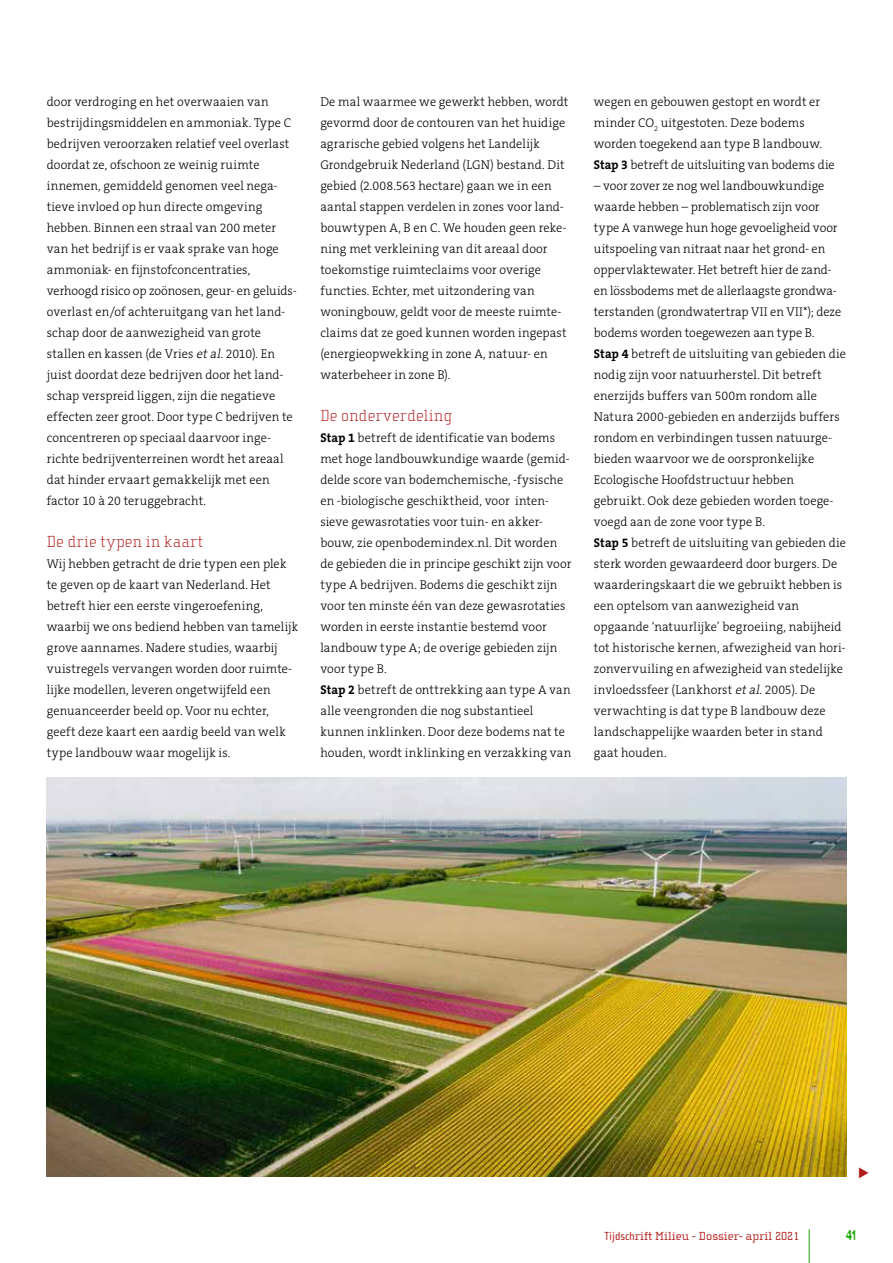
<style>
.page{position:relative;width:893px;height:1263px;background:#fff}
.page>*{position:absolute;margin:0;border:0;box-sizing:border-box;transform-origin:0 0}
.t1{font:100 16.5px "Cholla Slab OT";letter-spacing:.03em;color:#b11e1d}
.t2{font:100 13.5px "Washout";color:#1aa900}
.t3{font:300 12.75px/21px "The Serif B3";letter-spacing:.01em;color:#000}
.t4{font:12px "Cholla Slab OT";color:#b11e1d}
.s1{font-style:italic}
.s2{font-family:"The Serif B7";font-weight:700}
.s3{font-family:"Cholla Sans OT"}
</style>
<div class="page">
<hr style="left:809px;top:1229px;width:1px;height:34px;background:#1aa900">
<img style="left:47px;top:778px;width:799px;height:399px">
<p class="t3" style="left:47px;top:91px;width:251px">door verdroging en het overwaaien van bestrijdingsmiddelen en ammoniak. Type C bedrijven veroorzaken relatief veel overlast doordat ze, ofschoon ze weinig ruimte innemen, gemiddeld genomen veel nega&shy;tieve invloed op hun directe omgeving hebben. Binnen een straal van 200 meter van het bedrijf is er vaak sprake van hoge ammoniak- en fijnstofconcentraties, verhoogd risico op zoönosen, geur- en geluids&shy;overlast en/of achteruitgang van het land&shy;schap door de aanwezigheid van grote stallen en kassen (de Vries <span class="s1">etal.</span>2010). En juist doordat deze bedrijven door het land&shy;schap verspreid liggen, zijn die negatieve effecten zeer groot. Door type C bedrijven te concentreren op speciaal daarvoor inge&shy;richte bedrijventerreinen wordt het areaal dat hinder ervaart gemakkelijk met een factor 10 à 20 teruggebracht.</p>
<p class="t1" style="left:47px;top:532px;width:158px">De drie typen in kaart</p>
<p class="t3" style="left:47px;top:553px;width:253px">Wij hebben getracht de drie typen een plek te geven op de kaart van Nederland. Het betreft hier een eerste vingeroefening, waarbij we ons bediend hebben van tamelijk grove aannames. Nadere studies, waarbij vuistregels vervangen worden door ruimte&shy;lijke modellen, leveren ongetwijfeld een genuanceerder beeld op. Voor nu echter, geeft deze kaart een aardig beeld van welk type landbouw waar mogelijk is.</p>
<p class="t3" style="left:320px;top:91px;width:250px">De mal waarmee we gewerkt hebben, wordt gevormd door de contouren van het huidige agrarische gebied volgens het Landelijk Grondgebruik Nederland (LGN) bestand. Dit gebied (2.008.563 hectare) gaan we in een aantal stappen verdelen in zones voor land&shy;bouwtypen A, B en C. We houden geen reke&shy;ning met verkleining van dit areaal door toekomstige ruimteclaims voor overige functies. Echter, met uitzondering van woningbouw, geldt voor de meeste ruimte&shy;claims dat ze goed kunnen worden ingepast (energieopwekking in zone A, natuur- en waterbeheer in zone B).</p>
<p class="t1" style="left:320px;top:406px;width:133px">De onderverdeling</p>
<p class="t3" style="left:320px;top:427px;width:253px"><span class="s2">Stap 1</span> betreft de identificatie van bodems met hoge landbouwkundige waarde (gemid&shy;delde score van bodemchemische, -fysische en -biologische geschiktheid, voor inten&shy;sieve gewasrotaties voor tuin- en akker&shy;bouw, zie openbodemindex.nl. Dit worden de gebieden die in principe geschikt zijn voor type A bedrijven. Bodems die geschikt zijn voor ten minste één van deze gewasrotaties worden in eerste instantie bestemd voor landbouw type A; de overige gebieden zijn voor type B.<br><span class="s2">Stap 2</span> betreft de onttrekking aan type A van alle veengronden die nog substantieel kunnen inklinken. Door deze bodems nat te houden, wordt inklinking en verzakking van</p>
<p class="t3" style="left:594px;top:91px;width:242px">wegen en gebouwen gestopt en wordt er minder CO<sub>2</sub> uitgestoten. Deze bodems worden toegekend aan type B landbouw.<br><span class="s2">Stap 3</span> betreft de uitsluiting van bodems die</p>
<p class="t3" style="left:594px;top:175px;width:254px">– voor zover ze nog wel landbouwkundige waarde hebben – problematisch zijn voor type A vanwege hun hoge gevoeligheid voor uitspoeling van nitraat naar het grond- en oppervlaktewater. Het betreft hier de zand&shy;en lössbodems met de allerlaagste grondwa&shy;terstanden (grondwatertrap VII en VII*); deze bodems worden toegewezen aan type B.<br><span class="s2">Stap 4</span> betreft de uitsluiting van gebieden die nodig zijn voor natuurherstel. Dit betreft enerzijds buffers van 500m rondom alle Natura 2000-gebieden en anderzijds buffers rondom en verbindingen tussen natuurge&shy;bieden waarvoor we de oorspronkelijke Ecologische Hoofdstructuur hebben gebruikt. Ook deze gebieden worden toege&shy;voegd aan de zone voor type B.<br><span class="s2">Stap 5</span> betreft de uitsluiting van gebieden die sterk worden gewaardeerd door burgers. De waarderingskaart die we gebruikt hebben is een optelsom van aanwezigheid van opgaande ‘natuurlijke’ begroeiing, nabijheid tot historische kernen, afwezigheid van hori&shy;zonvervuiling en afwezigheid van stedelijke invloedssfeer (Lankhorst <span class="s1">etal</span>. 2005). De verwachting is dat type B landbouw deze landschappelijke waarden beter in stand gaat houden.</p>
<p class="t4" style="left:604px;top:1229px;width:196px"><span class="s3">Tijdsch</span>rift Milieu - Dossier- april 2021</p>
<p class="t2" style="left:846px;top:1229px;width:12px">41</p>
</div>
